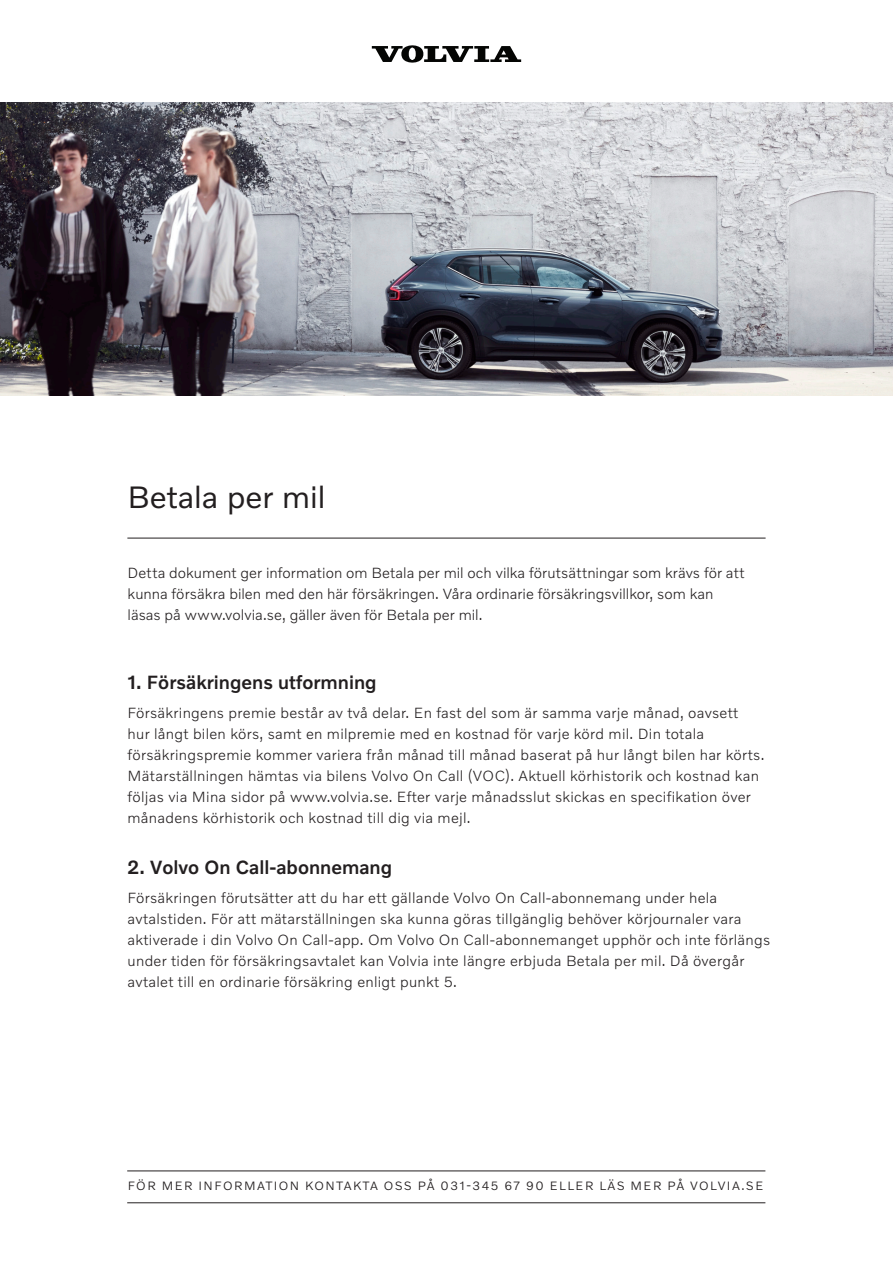
<style>
.page{position:relative;width:893px;height:1263px;background:#fff}
.page>*{position:absolute;margin:0;border:0;box-sizing:border-box;transform-origin:0 0}
.Bröd_under_-_Under_s{font:31.5px "Volvo Novum";color:#231f20}
.Bröd_under_-_Under_s-2{font:500 19.5px "Volvo Novum";color:#231f20}
.t1{font:300 15px/21px "Volvo Novum";letter-spacing:.02em;color:#231f20}
.t2{font:300 12.3px "Volvo Novum";letter-spacing:.12em;color:#231f20}
</style>
<div class="page">
<img style="left:0;top:102px;width:893px;height:293px">
<hr style="left:127px;top:538px;width:639px;height:1px;background:#231f20">
<hr style="left:127px;top:1170px;width:638px;height:1px;background:#231f20">
<hr style="left:127px;top:1202px;width:638px;height:1px;background:#231f20">
<svg style="left:372px;top:45px;width:149px;height:18px"></svg>
<p class="Bröd_under_-_Under_s" style="left:128px;top:477px;width:199px">Betala per mil</p>
<p class="t1" style="left:128px;top:562px;width:619px">Detta dokument ger information om Betala per mil och vilka förutsättningar som krävs för att kunna försäkra bilen med den här försäkringen. Våra ordinarie försäkringsvillkor, som kan läsas på www.volvia.se, gäller även för Betala per mil.</p>
<p class="Bröd_under_-_Under_s-2" style="left:128px;top:670px;width:251px">1. Försäkringens utformning</p>
<p class="t1" style="left:128px;top:702px;width:612px">Försäkringens premie består av två delar. En fast del som är samma varje månad, oavsett</p>
<p class="t1" style="left:128px;top:723px;width:638px">hur långt bilen körs, samt en milpremie med en kostnad för varje körd mil. Din totala försäkringspremie kommer variera från månad till månad baserat på hur långt bilen har körts.<br>Mätarställningen hämtas via bilens Volvo On Call (VOC). Aktuell körhistorik och kostnad kan följas via Mina sidor på www.volvia.se. Efter varje månadsslut skickas en specifikation över månadens körhistorik och kostnad till dig via mejl.</p>
<p class="Bröd_under_-_Under_s-2" style="left:128px;top:855px;width:266px">2. Volvo On Call-abonnemang</p>
<p class="t1" style="left:128px;top:887px;width:644px">Försäkringen förutsätter att du har ett gällande Volvo On Call-abonnemang under hela avtalstiden. För att mätarställningen ska kunna göras tillgänglig behöver körjournaler vara aktiverade i din Volvo On Call-app. Om Volvo On Call-abonnemanget upphör och inte förlängs under tiden för försäkringsavtalet kan Volvia inte längre erbjuda Betala per mil. Då övergår avtalet till en ordinarie försäkring enligt punkt 5.</p>
<p class="t2" style="left:128px;top:1178px;width:637px">FÖR MER INFORMATION KONTAKTA OSS PÅ 031-345 67 90 ELLER LÄS MER PÅ VOLVIA.SE</p>
</div>
